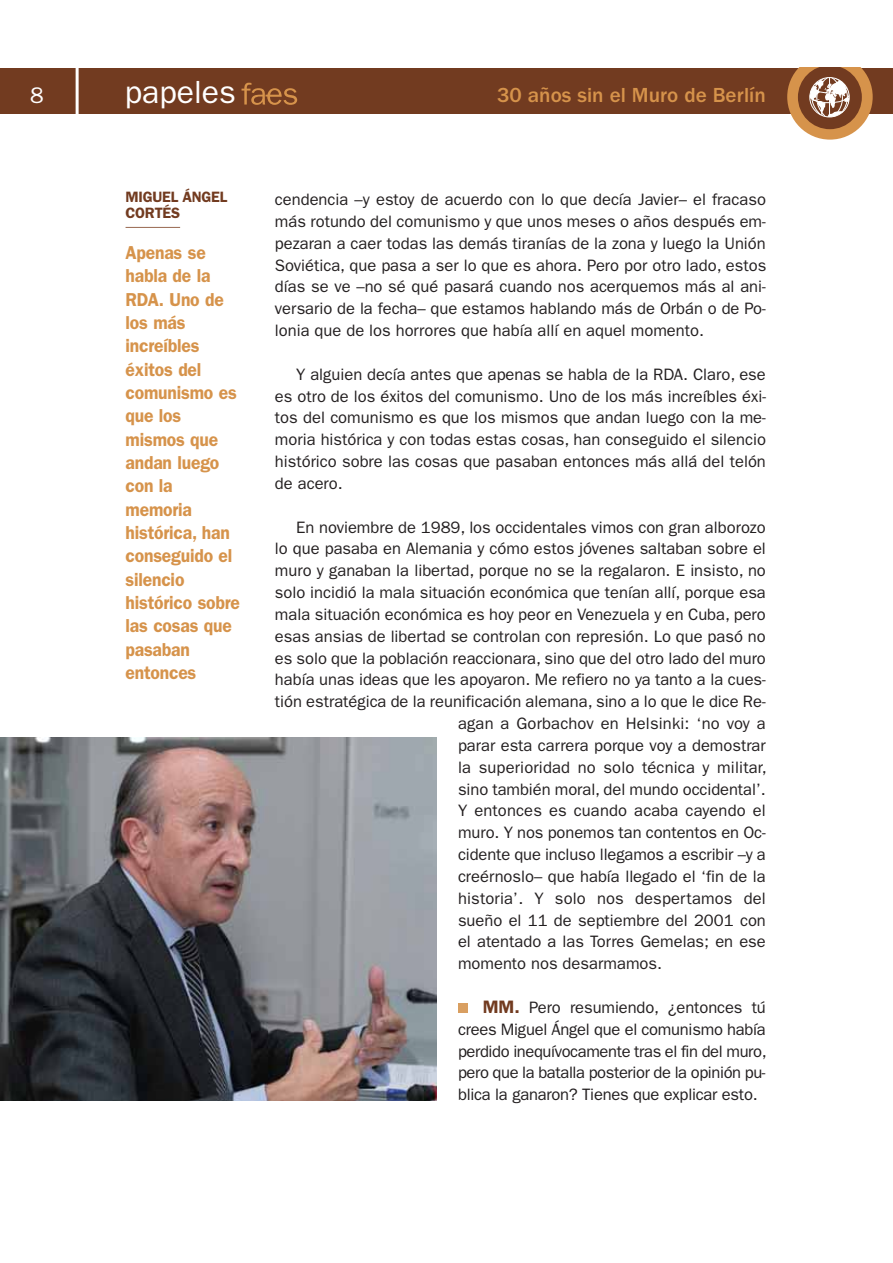
<style>
.page{position:relative;width:893px;height:1263px;background:#fff}
.page>*{position:absolute;margin:0;border:0;box-sizing:border-box;transform-origin:0 0}
.t1{font:32.1px "Franklin Gothic";color:#fff}
.t2{font:22.65px "Franklin Gothic";color:#fff}
.t3{font:500 21.15px "Franklin Gothic";color:#d6934b}
.t4{font:600 18.75px/23.4px "Franklin Gothic";letter-spacing:-.01em;color:#d6934b;scale:.93 1}
.t5{font:16.5px/21.9px "Franklin Gothic";color:#231f20;text-align:justify}
.t6{font:600 15px/16.5px "Franklin Gothic";letter-spacing:-.015em;color:#723b20}
.s1{font-weight:600;font-size:18px;color:#723b20}
</style>
<div class="page">
<div style="left:0;top:68px;width:893px;height:46px;background:#723b20"></div>
<svg style="left:241px;top:83px;width:56px;height:22px"></svg>
<svg style="left:787px;top:68px;width:86px;height:72px"></svg>
<div style="left:809px;top:77px;width:40px;height:40px;border:1px solid #fff;border-radius:50%"></div>
<hr style="left:76px;top:68px;width:3px;height:48px;background:#fff">
<div style="left:458px;top:1004px;width:9px;height:9px;background:#d99f61"></div>
<hr style="left:126px;top:227px;width:54px;height:1px;background:#98674f">
<img style="left:0;top:738px;width:437px;height:362px">
<h2 class="t2" style="left:30px;top:87px;width:15px">8</h2>
<h1 class="t1" style="left:125px;top:81px;width:113px">papeles</h1>
<p class="t6" style="left:126px;top:190px;width:103px">MIGUEL ÁNGEL<br>CORTÉS</p>
<p class="t4" style="left:126px;top:242px;width:125px">Apenas se habla de la<br>RDA. Uno de los más increíbles éxitos del comunismo es que los mismos que andan luego con la memoria histórica, han conseguido el silencio histórico sobre las cosas que pasaban entonces</p>
<p class="t3" style="left:497px;top:88px;width:270px">30 años sin el Muro de Berlín</p>
<p class="t5" style="left:275px;top:190px;width:493px">cendencia –y estoy de acuerdo con lo que decía Javier– el fracaso más rotundo del comunismo y que unos meses o años después em&shy;pezaran a caer todas las demás tiranías de la zona y luego la Unión Soviética, que pasa a ser lo que es ahora. Pero por otro lado, estos días se ve –no sé qué pasará cuando nos acerquemos más al ani&shy;versario de la fecha– que estamos hablando más de Orbán o de Po&shy;lonia que de los horrores que había allí en aquel momento.</p>
<p class="t5" style="left:275px;top:365px;width:493px;text-indent:21px">Y alguien decía antes que apenas se habla de la RDA. Claro, ese es otro de los éxitos del comunismo. Uno de los más increíbles éxi&shy;tos del comunismo es que los mismos que andan luego con la me&shy;moria histórica y con todas estas cosas, han conseguido el silencio histórico sobre las cosas que pasaban entonces más allá del telón de acero.</p>
<p class="t5" style="left:296px;top:517px;width:471px">En noviembre de 1989, los occidentales vimos con gran alborozo</p>
<p class="t5" style="left:275px;top:539px;width:492px">lo que pasaba en Alemania y cómo estos jóvenes saltaban sobre el</p>
<p class="t5" style="left:275px;top:561px;width:492px">muro y ganaban la libertad, porque no se la regalaron. E insisto, no</p>
<p class="t5" style="left:275px;top:583px;width:492px">solo incidió la mala situación económica que tenían allí, porque esa</p>
<p class="t5" style="left:275px;top:605px;width:492px">mala situación económica es hoy peor en Venezuela y en Cuba, pero</p>
<p class="t5" style="left:275px;top:627px;width:492px">esas ansias de libertad se controlan con represión. Lo que pasó no</p>
<p class="t5" style="left:275px;top:648px;width:492px">es solo que la población reaccionara, sino que del otro lado del muro</p>
<p class="t5" style="left:275px;top:670px;width:492px">había unas ideas que les apoyaron. Me refiero no ya tanto a la cues-</p>
<p class="t5" style="left:275px;top:692px;width:492px">tión estratégica de la reunificación alemana, sino a lo que le dice Re-</p>
<p class="t5" style="left:458px;top:714px;width:309px">agan a Gorbachov en Helsinki: ‘no voy a</p>
<p class="t5" style="left:458px;top:736px;width:309px">parar esta carrera porque voy a demostrar</p>
<p class="t5" style="left:458px;top:758px;width:310px">la superioridad no solo técnica y militar,</p>
<p class="t5" style="left:458px;top:779px;width:309px">sino también moral, del mundo occidental’.</p>
<p class="t5" style="left:458px;top:801px;width:309px">Y entonces es cuando acaba cayendo el</p>
<p class="t5" style="left:458px;top:823px;width:309px">muro. Y nos ponemos tan contentos en Oc-</p>
<p class="t5" style="left:458px;top:845px;width:309px">cidente que incluso llegamos a escribir –y a</p>
<p class="t5" style="left:458px;top:867px;width:309px">creérnoslo– que había llegado el ‘fin de la</p>
<p class="t5" style="left:458px;top:889px;width:309px">historia’. Y solo nos despertamos del</p>
<p class="t5" style="left:458px;top:910px;width:309px">sueño el 11 de septiembre del 2001 con</p>
<p class="t5" style="left:458px;top:932px;width:309px">el atentado a las Torres Gemelas; en ese</p>
<p class="t5" style="left:458px;top:954px;width:206px">momento nos desarmamos.</p>
<p class="t5" style="left:458px;top:998px;width:310px;text-indent:25px"><span class="s1">MM.</span> Pero resumiendo, ¿entonces tú crees Miguel Ángel que el comunismo había perdido inequívocamente tras el fin del muro, pero que la batalla posterior de la opinión pu&shy;blica la ganaron? Tienes que explicar esto.</p>
</div>
